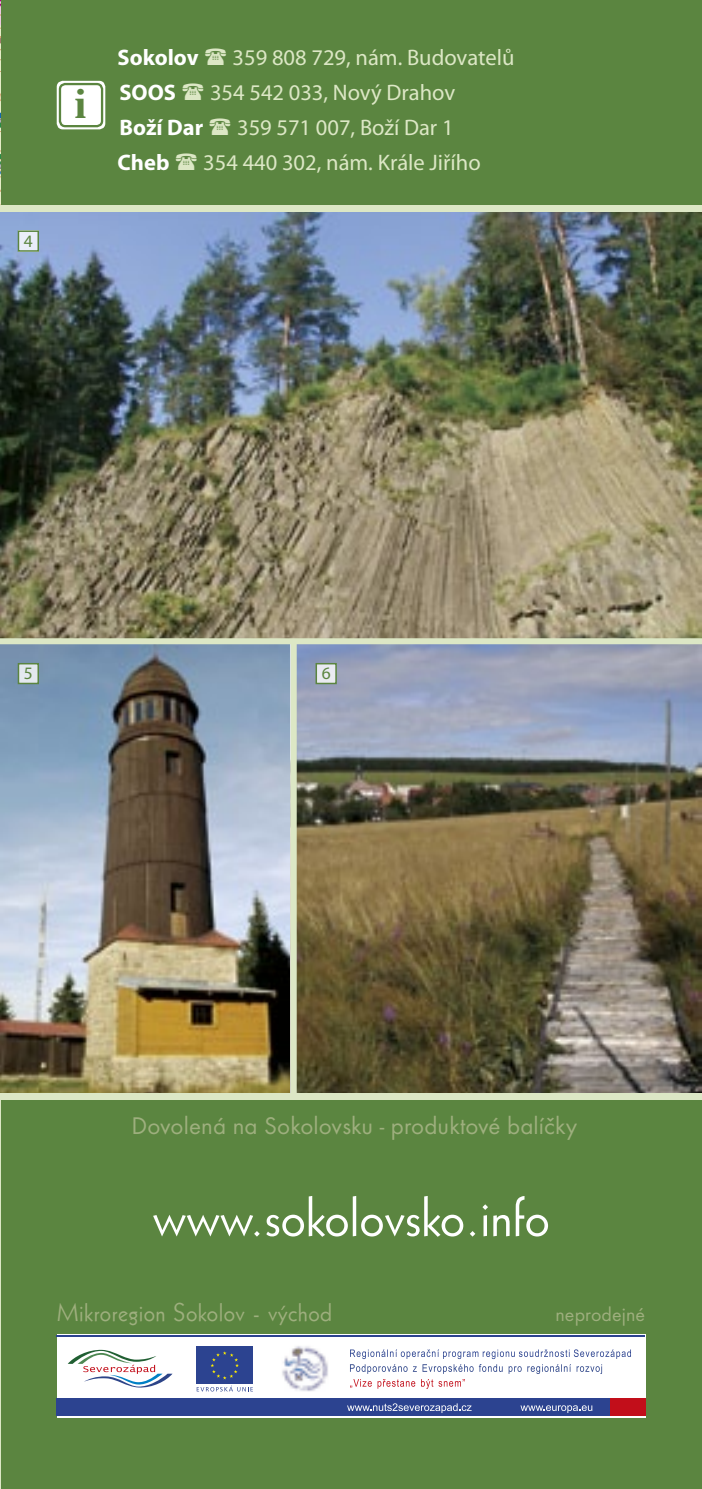
<style>
.page{position:relative;width:702px;height:1489px;background:#fff}
.page>*{position:absolute;margin:0;border:0;box-sizing:border-box;transform-origin:0 0}
.t1{font:55px "Geometric 231 AT Roman C";color:#fff}
.t2{font:700 42.5px "Times";color:#5b8540}
.t3{font:25px "Futura TCE";letter-spacing:.005em;color:#9eaf7e}
.t4{font:25px "Geometric 231 AT Roman C";letter-spacing:.02em;color:#9eaf7e}
.t5{font:22.5px "Myriad Pro";color:#dce7c5}
.t6{font:700 22.5px "Myriad Pro";color:#fff}
.t7{font:20px "Futura TCE";letter-spacing:.005em;color:#9eaf7e}
.t8{font:17.5px "Myriad Pro";color:#5b8540}
</style>
<div class="page">
<div style="left:0;top:0;width:702px;height:1488px;background:#5b8540"></div>
<svg style="left:57px;top:1335px;width:588px;height:82px;background:#e0e3ee"></svg>
<div style="left:109px;top:1398px;width:512px;height:17px;background:#2c4390"></div>
<svg style="left:347px;top:1403px;width:124px;height:9px"></svg>
<svg style="left:520px;top:1405px;width:72px;height:7px"></svg>
<hr style="left:109px;top:1334px;width:536px;height:1px;background:#2c4390">
<div style="left:610px;top:1398px;width:35px;height:17px;background:#c20e1a"></div>
<svg style="left:350px;top:1349px;width:281px;height:39px;background:#eae9f0"></svg>
<div style="left:57px;top:1341px;width:286px;height:53px;background:#fff"></div>
<div style="left:197px;top:1346px;width:56px;height:37px;background:#2c4390"></div>
<img style="left:282px;top:1346px;width:46px;height:45px">
<div style="left:57px;top:1398px;width:130px;height:17px;background:#2c4390"></div>
<hr style="left:57px;top:1334px;width:130px;height:1px;background:#2c4390">
<svg style="left:68px;top:1349px;width:185px;height:42px"></svg>
<img style="left:1px;top:212px;width:701px;height:426px">
<img style="left:0;top:644px;width:291px;height:448px">
<svg style="left:297px;top:644px;width:405px;height:448px;background:#787263"></svg>
<svg style="left:0;top:0;width:1px;height:816px"></svg>
<div style="left:0;top:638px;width:702px;height:6px;background:#dce7c5"></div>
<div style="left:291px;top:640px;width:6px;height:454px;background:#dce7c5"></div>
<div style="left:0;top:1092px;width:701px;height:6px;background:#dce7c5"></div>
<div style="left:0;top:206px;width:702px;height:6px;background:#dce7c5"></div>
<div style="left:57px;top:81px;width:48px;height:48px;background:#fff;border-radius:6px"></div>
<div style="left:59px;top:83px;width:44px;height:44px;border:2px solid #5b8540;border-radius:5px"></div>
<img style="left:21px;top:233px;width:15px;height:16px">
<div style="left:18px;top:230px;width:21px;height:22px;border:2px solid #5b8540"></div>
<img style="left:21px;top:666px;width:15px;height:15px">
<div style="left:18px;top:663px;width:21px;height:21px;border:2px solid #5b8540"></div>
<img style="left:318px;top:666px;width:16px;height:15px">
<div style="left:315px;top:663px;width:22px;height:21px;border:2px solid #5b8540"></div>
<p class="t8" style="left:24px;top:231px;width:10px">4</p>
<h2 class="t2" style="left:75px;top:63px;width:13px">i</h2>
<p class="t6" style="left:118px;top:45px;width:83px">Sokolov</p>
<p class="t5" style="left:232px;top:45px;width:283px">359 808 729, nám. Budovatelů</p>
<p class="t6" style="left:119px;top:80px;width:58px">SOOS</p>
<p class="t5" style="left:210px;top:80px;width:247px">354 542 033, Nový Drahov</p>
<p class="t6" style="left:119px;top:115px;width:85px">Boží Dar</p>
<p class="t5" style="left:237px;top:115px;width:218px">359 571 007, Boží Dar 1</p>
<p class="t6" style="left:118px;top:150px;width:53px">Cheb</p>
<p class="t5" style="left:203px;top:150px;width:279px">354 440 302, nám. Krále Jiřího</p>
<p class="t8" style="left:24px;top:664px;width:10px">5</p>
<p class="t8" style="left:321px;top:664px;width:10px">6</p>
<p class="t3" style="left:132px;top:1111px;width:447px">Dovolená na Sokolovsku - produktové balíčky</p>
<h1 class="t1" style="left:152px;top:1180px;width:399px">www.sokolovsko.info</h1>
<p class="t4" style="left:57px;top:1295px;width:277px">Mikroregion Sokolov - východ</p>
<p class="t7" style="left:555px;top:1302px;width:91px">neprodejné</p>
</div>
